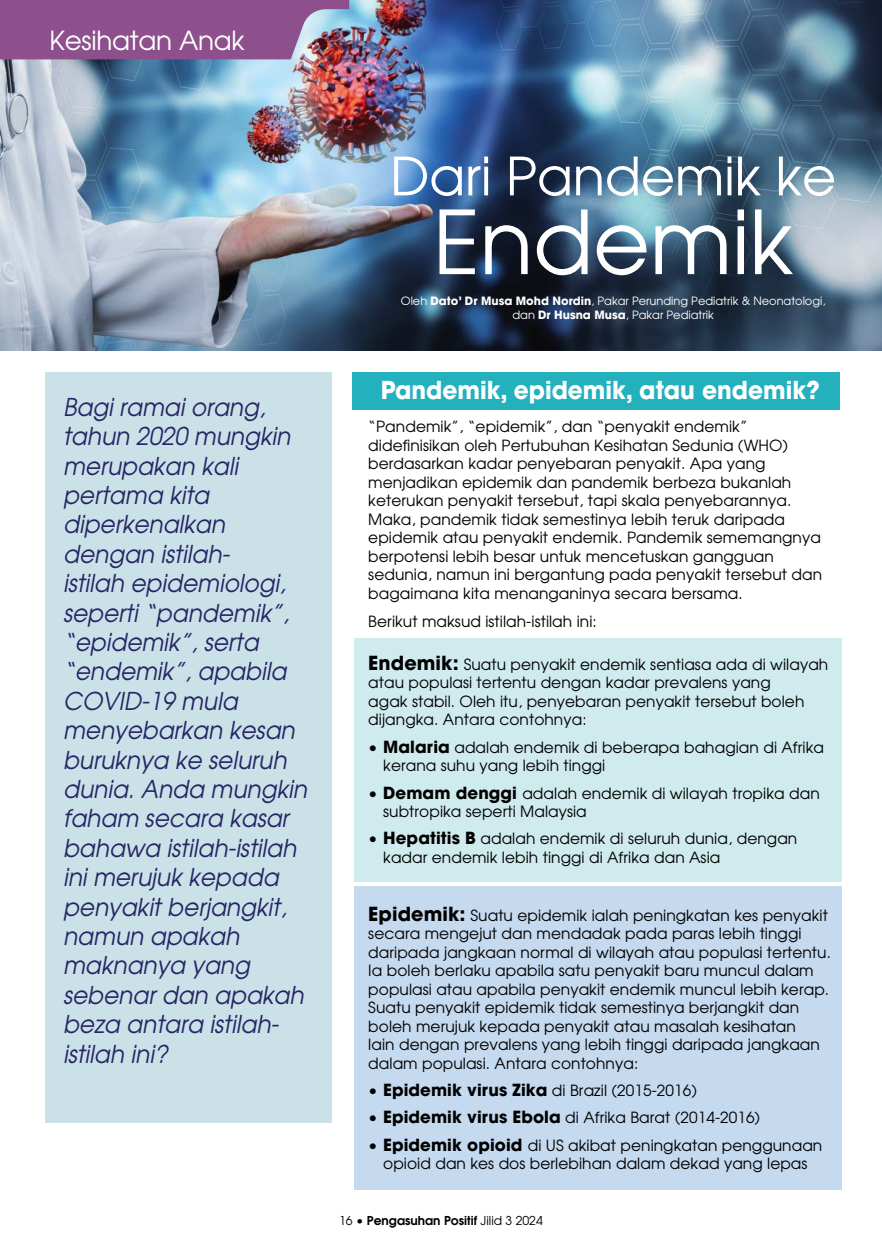
<style>
.page{position:relative;width:882px;height:1260px;background:#fff}
.page>*{position:absolute;margin:0;border:0;box-sizing:border-box;transform-origin:0 0}
.t1{font:87.5px "Avant Garde";color:#fff}
.t2{font:52.5px "Avant Garde";color:#fff}
.t3{font:26.25px "Avant Garde";letter-spacing:-.01em;color:#fff}
.t4{font:italic 24.5px/29.4px "Avant Garde";color:#252565;scale:.95 1}
.t5{font:700 24.5px "Avant Garde";color:#fff;scale:.95 1}
.t6{font:15.4px/18.6px "Avant Garde";letter-spacing:.005em;color:#000}
.t7{font:600 12.25px "Avant Garde";color:#000}
.t8{font:11.38px/13.7px "Avant Garde";color:#fff;text-align:center}
.s1{font-weight:700}
.s2{font-weight:700;font-size:19.25px}
.s3{font-size:15.75px}
.s4{font-weight:700;font-size:16.62px}
.s5{font-weight:400}
</style>
<div class="page">
<div style="left:354px;top:639px;width:488px;height:243px;background:#d0ebed"></div>
<div style="left:354px;top:886px;width:488px;height:303px;background:#c5d9ef"></div>
<div style="left:352px;top:372px;width:488px;height:38px;background:#24b1be"></div>
<img style="left:0;top:0;width:882px;height:351px">
<div style="left:45px;top:372px;width:286px;height:751px;background:#cbe1e8"></div>
<svg style="left:0;top:0;width:349px;height:59px;background:#8f5990"></svg>
<h3 class="t3" style="left:50px;top:31px;width:197px">Kesihatan Anak</h3>
<p class="t4" style="left:63px;top:394px;width:258px">Bagi ramai orang, tahun 2020 mungkin merupakan kali pertama kita diperkenalkan dengan istilah-<br>istilah epidemiologi, seperti “pandemik”, “epidemik”, serta “endemik”, apabila<br>COVID-19 mula menyebarkan kesan buruknya ke seluruh dunia. Anda mungkin faham secara kasar bahawa istilah-istilah ini merujuk kepada penyakit berjangkit, namun apakah maknanya yang sebenar dan apakah beza antara istilah&shy;istilah ini?</p>
<h2 class="t2" style="left:390px;top:157px;width:447px">Dari Pandemik ke</h2>
<h1 class="t1" style="left:433px;top:209px;width:362px">Endemik</h1>
<p class="t8" style="left:401px;top:295px;width:426px">Oleh <span class="s1">Dato’ Dr Musa Mohd Nordin</span>, Pakar Perunding Pediatrik &amp; Neonatologi, dan <span class="s1">Dr Husna Musa</span>, Pakar Pediatrik</p>
<h3 class="t5" style="left:381px;top:381px;width:464px">Pandemik, epidemik, atau endemik?</h3>
<p class="t6" style="left:368px;top:419px;width:455px">“Pandemik”, “epidemik”, dan “penyakit endemik” didefinisikan oleh Pertubuhan Kesihatan Sedunia (WHO) berdasarkan kadar penyebaran penyakit. Apa yang menjadikan epidemik dan pandemik berbeza bukanlah keterukan penyakit tersebut, tapi skala penyebarannya.<br>Maka, pandemik tidak semestinya lebih teruk daripada epidemik atau penyakit endemik. Pandemik sememangnya berpotensi lebih besar untuk mencetuskan gangguan sedunia, namun ini bergantung pada penyakit tersebut dan bagaimana kita menanganinya secara bersama.</p>
<p class="t6" style="left:368px;top:613px;width:230px">Berikut maksud istilah-istilah ini:</p>
<p class="t6" style="left:368px;top:656px;width:461px"><span class="s2">Endemik:</span> Suatu penyakit endemik sentiasa ada di wilayah atau populasi tertentu dengan kadar prevalens yang<br>agak stabil. Oleh itu, penyebaran penyakit tersebut boleh dijangka. Antara contohnya:</p>
<p class="t6" style="left:383px;top:739px;width:442px;text-indent:-15px"><span class="s3">•</span> <span class="s4">Malaria</span> adalah endemik di beberapa bahagian di Afrika kerana suhu yang lebih tinggi</p>
<p class="t6" style="left:383px;top:785px;width:438px;text-indent:-15px"><span class="s3">•</span> <span class="s4">Demam denggi</span> adalah endemik di wilayah tropika dan subtropika seperti Malaysia</p>
<p class="t6" style="left:383px;top:831px;width:416px;text-indent:-15px"><span class="s3">•</span> <span class="s4">Hepatitis B</span> adalah endemik di seluruh dunia, dengan kadar endemik lebih tinggi di Afrika dan Asia</p>
<p class="t6" style="left:368px;top:907px;width:464px"><span class="s2">Epidemik:</span> Suatu epidemik ialah peningkatan kes penyakit secara mengejut dan mendadak pada paras lebih tinggi daripada jangkaan normal di wilayah atau populasi tertentu.<br>Ia boleh berlaku apabila satu penyakit baru muncul dalam populasi atau apabila penyakit endemik muncul lebih kerap.<br>Suatu penyakit epidemik tidak semestinya berjangkit dan boleh merujuk kepada penyakit atau masalah kesihatan<br>lain dengan prevalens yang lebih tinggi daripada jangkaan dalam populasi. Antara contohnya:</p>
<p class="t6" style="left:368px;top:1082px;width:330px"><span class="s3">•</span> <span class="s4">Epidemik virus Zika</span> di Brazil (2015-2016)</p>
<p class="t6" style="left:368px;top:1110px;width:393px"><span class="s3">•</span> <span class="s4">Epidemik virus Ebola</span> di Afrika Barat (2014-2016)</p>
<p class="t6" style="left:368px;top:1137px;width:456px;text-align:center"><span class="s3">•</span> <span class="s4">Epidemik opioid</span> di US akibat peningkatan penggunaan opioid dan kes dos berlebihan dalam dekad yang lepas</p>
<p class="t7" style="left:339px;top:1216px;width:205px"><span class="s5">16 •</span> Pengasuhan Positif <span class="s5">Jilid 3 2024</span></p>
</div>
